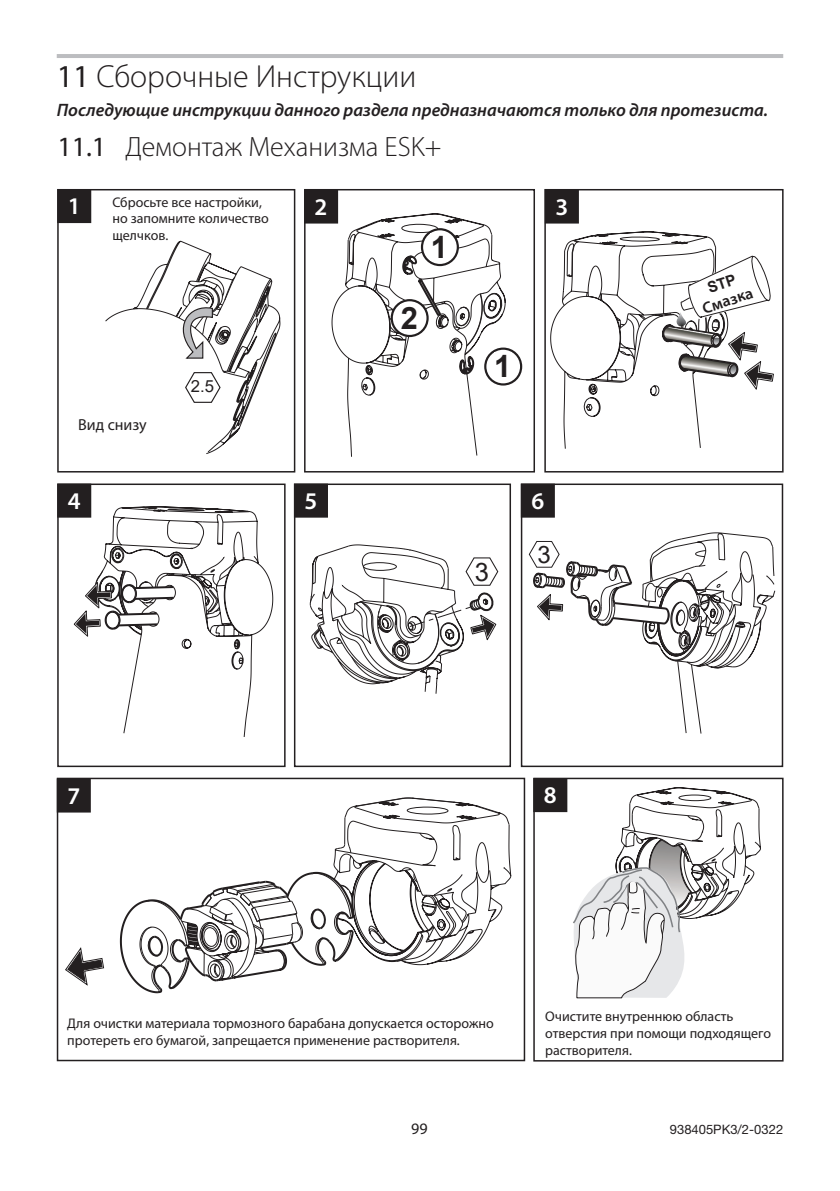
<style>
.page{position:relative;width:840px;height:1191px;background:#fff}
.page>*{position:absolute;margin:0;border:0;box-sizing:border-box;transform-origin:0 0}
.MG-Head1{font:300 32px "Myriad Pro";color:#231f20}
.t1{font:700 30.8px "Arial";color:#231f20}
.MG-Head2{font:300 28px "Myriad Pro";color:#231f20}
.t2{font:25.4px "Arial";color:#231f20}
.MG-Assembly_Box__Aut{font:600 24px "Myriad Pro";color:#fff}
.t3{font:24px "Arial";color:#231f20}
.MG-Pactitioner_use_o{font:italic 600 18px "Myriad Pro";color:#231f20}
.t4{font:16.6px "Arial";color:#231f20}
.MG-Box_Text_L{font:16px "Myriad Pro";color:#231f20}
.MG-Label_L{font:600 16px "Myriad Pro";color:#211d1e}
.MG-Box_Text_L-2{font:14px/16.8px "Myriad Pro";color:#231f20}
.t5{font:13px "Helvetica Neue";color:#231f20}
.s1{font-weight:400}
</style>
<div class="page">
<hr style="left:57px;top:54px;width:725px;height:4px;background:#bcbdc0">
<svg style="left:309px;top:544px;width:189px;height:150px"></svg>
<div style="left:474px;top:560px;width:15px;height:23px;background:#fff"></div>
<svg style="left:74px;top:506px;width:199px;height:231px"></svg>
<svg style="left:105px;top:240px;width:176px;height:214px"></svg>
<svg style="left:331px;top:219px;width:170px;height:238px"></svg>
<svg style="left:345px;top:213px;width:160px;height:166px"></svg>
<svg style="left:485px;top:349px;width:36px;height:35px"></svg>
<div style="left:484px;top:347px;width:38px;height:38px;border:2px solid #231f20;border-radius:50%"></div>
<div style="left:494px;top:352px;width:17px;height:28px;background:#fff"></div>
<svg style="left:391px;top:300px;width:36px;height:36px"></svg>
<div style="left:390px;top:299px;width:38px;height:38px;border:2px solid #231f20;border-radius:50%"></div>
<div style="left:400px;top:304px;width:17px;height:28px;background:#fff"></div>
<svg style="left:422px;top:229px;width:35px;height:36px"></svg>
<div style="left:420px;top:228px;width:38px;height:38px;border:2px solid #231f20;border-radius:50%"></div>
<div style="left:430px;top:233px;width:18px;height:27px;background:#fff"></div>
<div style="left:533px;top:779px;width:33px;height:32px;background:#231f20"></div>
<div style="left:533px;top:778px;width:34px;height:34px;border:2px solid #231f20"></div>
<svg style="left:528px;top:532px;width:247px;height:202px"></svg>
<svg style="left:333px;top:797px;width:178px;height:151px"></svg>
<svg style="left:119px;top:870px;width:355px;height:124px"></svg>
<svg style="left:65px;top:947px;width:39px;height:38px"></svg>
<svg style="left:573px;top:787px;width:187px;height:211px"></svg>
<div style="left:57px;top:777px;width:468px;height:284px;border:2px solid #231f20"></div>
<div style="left:57px;top:779px;width:33px;height:33px;background:#231f20"></div>
<div style="left:57px;top:778px;width:34px;height:34px;border:2px solid #231f20"></div>
<div style="left:520px;top:483px;width:262px;height:284px;border:2px solid #231f20"></div>
<div style="left:521px;top:484px;width:33px;height:33px;background:#231f20"></div>
<div style="left:520px;top:483px;width:34px;height:34px;border:2px solid #231f20"></div>
<div style="left:544px;top:189px;width:239px;height:283px;border:2px solid #231f20"></div>
<div style="left:545px;top:190px;width:33px;height:33px;background:#231f20"></div>
<div style="left:544px;top:189px;width:34px;height:34px;border:2px solid #231f20"></div>
<div style="left:533px;top:777px;width:250px;height:284px;border:2px solid #231f20"></div>
<div style="left:304px;top:189px;width:230px;height:283px;border:2px solid #231f20"></div>
<div style="left:304px;top:190px;width:33px;height:33px;background:#231f20"></div>
<div style="left:304px;top:189px;width:34px;height:34px;border:2px solid #231f20"></div>
<div style="left:57px;top:189px;width:238px;height:283px;border:2px solid #231f20"></div>
<div style="left:58px;top:190px;width:32px;height:32px;background:#231f20"></div>
<div style="left:57px;top:189px;width:34px;height:34px;border:2px solid #231f20"></div>
<div style="left:57px;top:483px;width:228px;height:284px;border:2px solid #231f20"></div>
<div style="left:58px;top:484px;width:32px;height:33px;background:#231f20"></div>
<div style="left:57px;top:483px;width:34px;height:34px;border:2px solid #231f20"></div>
<div style="left:294px;top:483px;width:216px;height:284px;border:2px solid #231f20"></div>
<div style="left:294px;top:484px;width:33px;height:33px;background:#231f20"></div>
<div style="left:294px;top:483px;width:34px;height:34px;border:2px solid #231f20"></div>
<svg style="left:550px;top:231px;width:223px;height:218px"></svg>
<h1 class="MG-Head1" style="left:57px;top:57px;width:361px"><span class="s1">11</span> Сборочные Инструкции</h1>
<p class="MG-Pactitioner_use_o" style="left:57px;top:98px;width:712px">Последующие инструкции данного раздела предназначаются только для протезиста.</p>
<h1 class="MG-Head2" style="left:57px;top:130px;width:385px"><span class="s1">11.1</span> Демонтаж Механизма ESK+</h1>
<p class="MG-Box_Text_L-2" style="left:112px;top:193px;width:158px">Сбросьте все настройки, но запомните количество щелчков.</p>
<h1 class="MG-Assembly_Box__Aut" style="left:68px;top:191px;width:14px">1</h1>
<h1 class="MG-Assembly_Box__Aut" style="left:314px;top:191px;width:14px">2</h1>
<h1 class="MG-Assembly_Box__Aut" style="left:555px;top:191px;width:14px">3</h1>
<h2 class="t1" style="left:430px;top:225px;width:19px">1</h2>
<p class="MG-Box_Text_L" style="left:78px;top:414px;width:70px">Вид снизу</p>
<p class="t4" style="left:191px;top:375px;width:25px">2.5</p>
<h1 class="MG-Assembly_Box__Aut" style="left:68px;top:485px;width:14px">4</h1>
<h1 class="MG-Assembly_Box__Aut" style="left:304px;top:485px;width:14px">5</h1>
<h1 class="MG-Assembly_Box__Aut" style="left:67px;top:780px;width:14px">7</h1>
<h2 class="t1" style="left:400px;top:296px;width:19px">2</h2>
<h2 class="t1" style="left:494px;top:345px;width:19px">1</h2>
<h3 class="t2" style="left:474px;top:554px;width:16px">3</h3>
<h1 class="MG-Assembly_Box__Aut" style="left:531px;top:485px;width:14px">6</h1>
<h3 class="t3" style="left:537px;top:538px;width:15px">3</h3>
<h1 class="MG-Assembly_Box__Aut" style="left:543px;top:779px;width:14px">8</h1>
<p class="MG-Label_L" style="left:699px;top:299px;width:54px;rotate:-18deg">Смазка</p>
<p class="MG-Box_Text_L-2" style="left:67px;top:1014px;width:428px">Для очистки материала тормозного барабана допускается осторожно протереть его бумагой, запрещается применение растворителя.</p>
<p class="MG-Box_Text_L-2" style="left:544px;top:1008px;width:227px">Очистите внутреннюю область отверстия при помощи подходящего растворителя.</p>
<p class="MG-Box_Text_L" style="left:411px;top:1118px;width:18px">99</p>
<p class="t5" style="left:669px;top:1121px;width:115px">938405PK3/2-0322</p>
</div>
